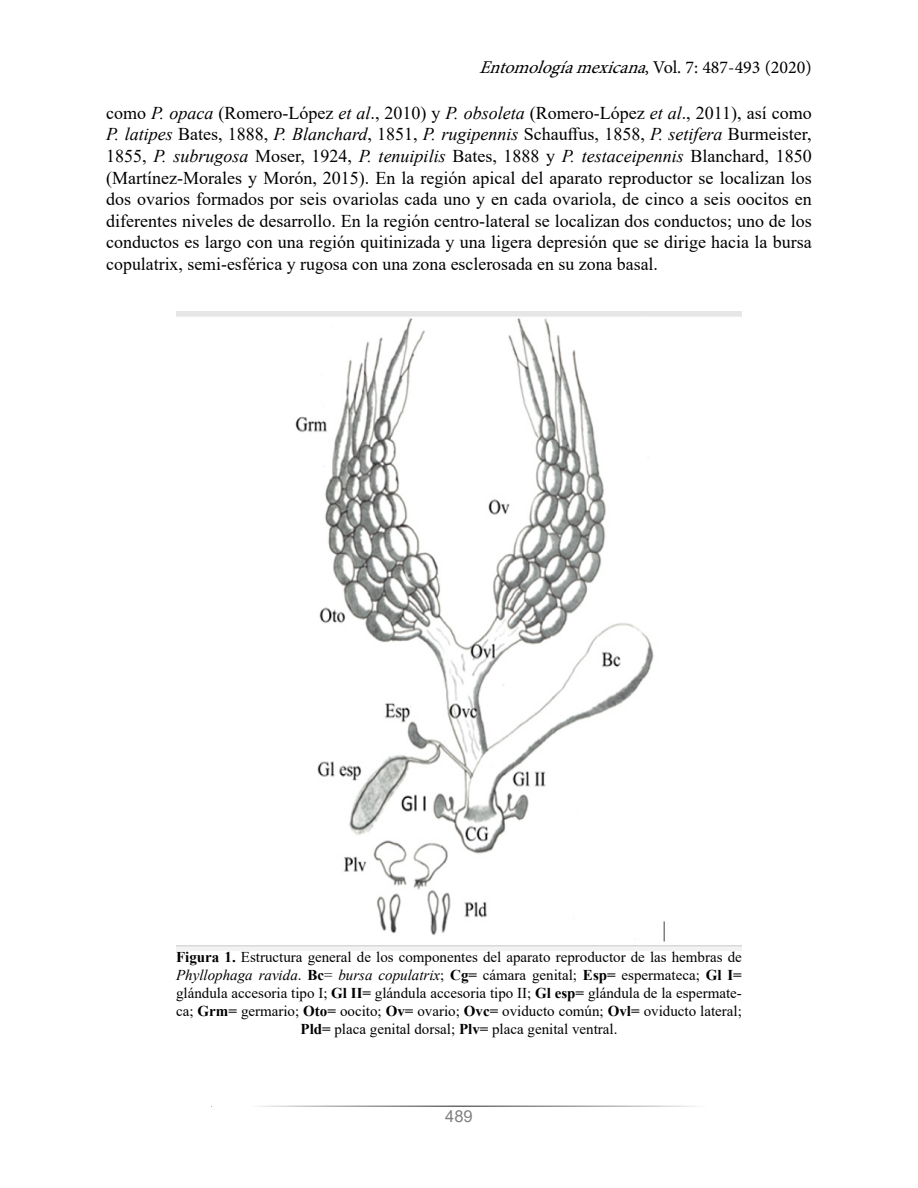
<style>
.page{position:relative;width:918px;height:1188px;background:#fff}
.page>*{position:absolute;margin:0;border:0;box-sizing:border-box;transform-origin:0 0}
.t1{font:18px/21.6px "Times New Roman";color:#000;text-align:justify}
.t2{font:18px "Minion Pro";color:#000}
.t3{font:16.5px "Arial";color:#808080}
.t4{font:15px/18px "Times New Roman";color:#000;text-align:center}
.s1{font-style:italic}
.s2{font-weight:700}
</style>
<div class="page">
<img style="left:176px;top:312px;width:566px;height:639px">
<p class="t2" style="left:479px;top:55px;width:334px"><span class="s1">Entomologíamexicana</span>, V o l . 7 : 4 8 7 - 4 9 3 ( 2 0 2 0 )</p>
<p class="t1" style="left:106px;top:101px;width:707px">como <span class="s1">P. opaca</span> (Romero-López <span class="s1">et al</span>., 2010) y <span class="s1">P. obsoleta</span> (Romero-López <span class="s1">et al</span>., 2011), así como <span class="s1">P. latipes</span> Bates, 1888, <span class="s1">P. Blanchard</span>, 1851, <span class="s1">P. rugipennis</span> Schauffus, 1858, <span class="s1">P. setifera</span> Burmeister, 1855, <span class="s1">P. subrugosa</span> Moser, 1924, <span class="s1">P. tenuipilis</span> Bates, 1888 y <span class="s1">P. testaceipennis</span> Blanchard, 1850 (Martínez-Morales y Morón, 2015). En la región apical del aparato reproductor se localizan los dos ovarios formados por seis ovariolas cada uno y en cada ovariola, de cinco a seis oocitos en diferentes niveles de desarrollo. En la región centro-lateral se localizan dos conductos; uno de los conductos es largo con una región quitinizada y una ligera depresión que se dirige hacia la bursa copulatrix, semi-esférica y rugosa con una zona esclerosada en su zona basal.</p>
<p class="t4" style="left:176px;top:947px;width:567px"><span class="s2">Figura 1.</span> Estructura general de los componentes del aparato reproductor de las hembras de <span class="s1">Phyllophaga ravida</span>. <span class="s2">Bc</span>= <span class="s1">bursa copulatrix</span>; <span class="s2">Cg=</span> cámara genital; <span class="s2">Esp=</span> espermateca; <span class="s2">Gl I= </span>glándula accesoria tipo I; <span class="s2">Gl II=</span> glándula accesoria tipo II; <span class="s2">Gl esp=</span> glándula de la espermate&shy;ca; <span class="s2">Grm=</span> germario; <span class="s2">Oto=</span> oocito; <span class="s2">Ov=</span> ovario; <span class="s2">Ovc=</span> oviducto común; <span class="s2">Ovl=</span> oviducto lateral; <span class="s2">Pld=</span> placa genital dorsal; <span class="s2">Plv=</span> placa genital ventral.</p>
<p class="t3" style="left:445px;top:1105px;width:29px">489</p>
</div>
